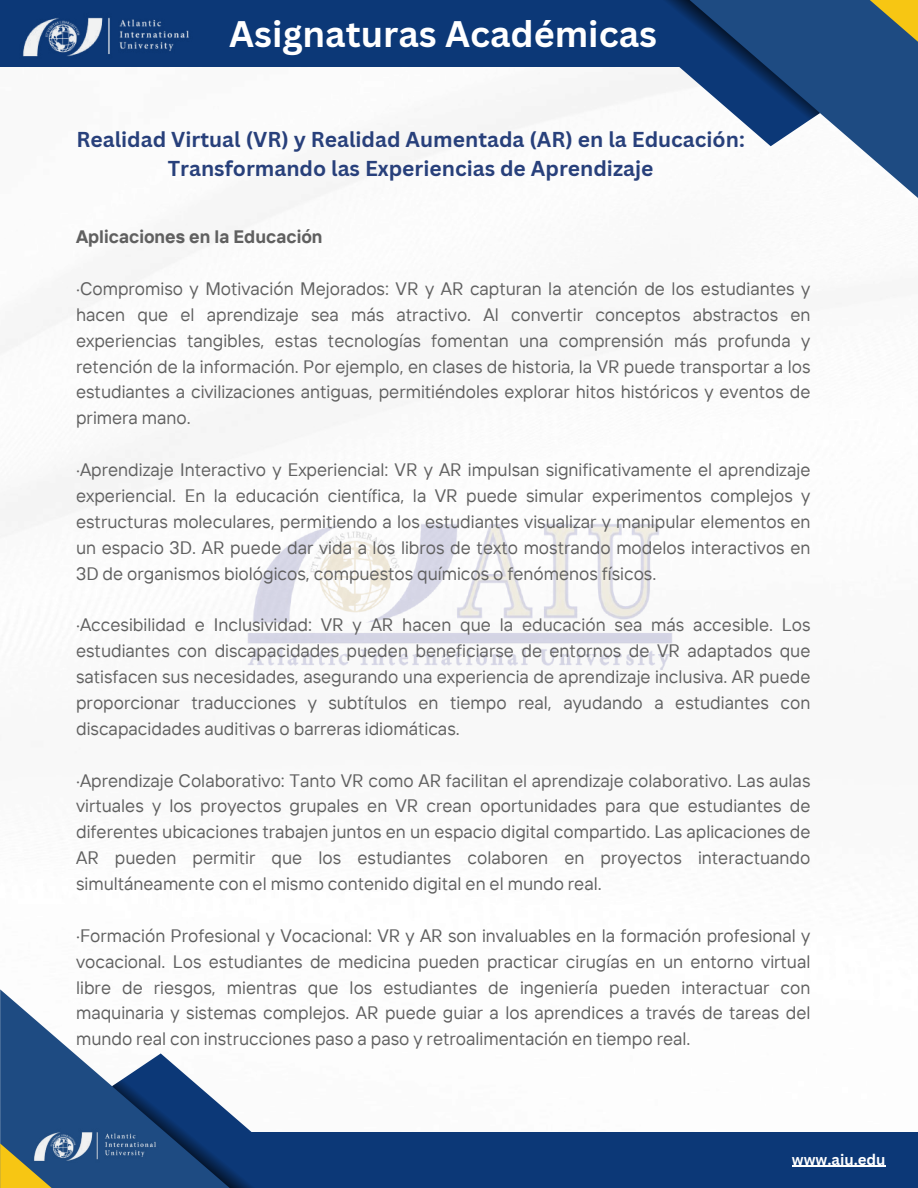
<style>
.page{position:relative;width:918px;height:1188px;background:#fff}
.page>*{position:absolute;margin:0;border:0;box-sizing:border-box;transform-origin:0 0}
.t1{font:700 36px "Canva Sans";color:#fff}
.t2{font:700 24px "Canva Sans";color:#fff}
.t3{font:700 21px/29.2px "Canva Sans";color:#28407b;text-align:center}
.t4{font:18px/25.8px "TT Interphases";color:#606060;text-align:justify}
.t5{font:700 18px "TT Interphases";color:#606060}
.t6{font:700 15px "Canva Sans";color:#fff}
</style>
<div class="page">
<img style="left:0;top:66px;width:895px;height:604px">
<img style="left:240px;top:518px;width:439px;height:151px">
<div style="left:0;top:0;width:699px;height:66px;background:#0c3877"></div>
<svg style="left:648px;top:0;width:270px;height:211px"></svg>
<svg style="left:828px;top:0;width:90px;height:55px;background:#4a646b"></svg>
<svg style="left:560px;top:0;width:260px;height:146px"></svg>
<img style="left:20px;top:17px;width:172px;height:50px">
<div style="left:175px;top:1132px;width:743px;height:56px;background:#0c3877"></div>
<svg style="left:0;top:989px;width:112px;height:199px;fill:#1e4b82"></svg>
<svg style="left:0;top:1143px;width:104px;height:45px;background:#757c55"></svg>
<svg style="left:112px;top:1053px;width:140px;height:135px"></svg>
<img style="left:31px;top:1124px;width:127px;height:44px">
<hr style="left:792px;top:1166px;width:94px;height:1px;background:#fff">
<h2 class="t2" style="left:331px;top:8px;width:296px">AIU Student Publications</h2>
<h1 class="t1" style="left:229px;top:9px;width:429px">Asignaturas Académicas</h1>
<p class="t3" style="left:77px;top:124px;width:670px">Realidad Virtual (VR) y Realidad Aumentada (AR) en la Educación:<br>Transformando las Experiencias de Aprendizaje</p>
<p class="t5" style="left:76px;top:225px;width:248px">Aplicaciones en la Educación</p>
<p class="t4" style="left:76px;top:275px;width:736px">·Compromiso y Motivación Mejorados: VR y AR capturan la atención de los estudiantes y hacen que el aprendizaje sea más atractivo. Al convertir conceptos abstractos en experiencias tangibles, estas tecnologías fomentan una comprensión más profunda y retención de la información. Por ejemplo, en clases de historia, la VR puede transportar a los estudiantes a civilizaciones antiguas, permitiéndoles explorar hitos históricos y eventos de primera mano.</p>
<p class="t4" style="left:76px;top:456px;width:736px">·Aprendizaje Interactivo y Experiencial: VR y AR impulsan significativamente el aprendizaje experiencial. En la educación científica, la VR puede simular experimentos complejos y estructuras moleculares, permitiendo a los estudiantes visualizar y manipular elementos en un espacio 3D. AR puede dar vida a los libros de texto mostrando modelos interactivos en 3D de organismos biológicos, compuestos químicos o fenómenos físicos.</p>
<p class="t4" style="left:76px;top:612px;width:736px">·Accesibilidad e Inclusividad: VR y AR hacen que la educación sea más accesible. Los estudiantes con discapacidades pueden beneficiarse de entornos de VR adaptados que satisfacen sus necesidades, asegurando una experiencia de aprendizaje inclusiva. AR puede proporcionar traducciones y subtítulos en tiempo real, ayudando a estudiantes con discapacidades auditivas o barreras idiomáticas.</p>
<p class="t4" style="left:76px;top:767px;width:736px">·Aprendizaje Colaborativo: Tanto VR como AR facilitan el aprendizaje colaborativo. Las aulas virtuales y los proyectos grupales en VR crean oportunidades para que estudiantes de diferentes ubicaciones trabajen juntos en un espacio digital compartido. Las aplicaciones de AR pueden permitir que los estudiantes colaboren en proyectos interactuando simultáneamente con el mismo contenido digital en el mundo real.</p>
<p class="t4" style="left:76px;top:922px;width:736px">·Formación Profesional y Vocacional: VR y AR son invaluables en la formación profesional y vocacional. Los estudiantes de medicina pueden practicar cirugías en un entorno virtual libre de riesgos, mientras que los estudiantes de ingeniería pueden interactuar con maquinaria y sistemas complejos. AR puede guiar a los aprendices a través de tareas del mundo real con instrucciones paso a paso y retroalimentación en tiempo real.</p>
<p class="t6" style="left:792px;top:1149px;width:95px">www.aiu.edu</p>
</div>
